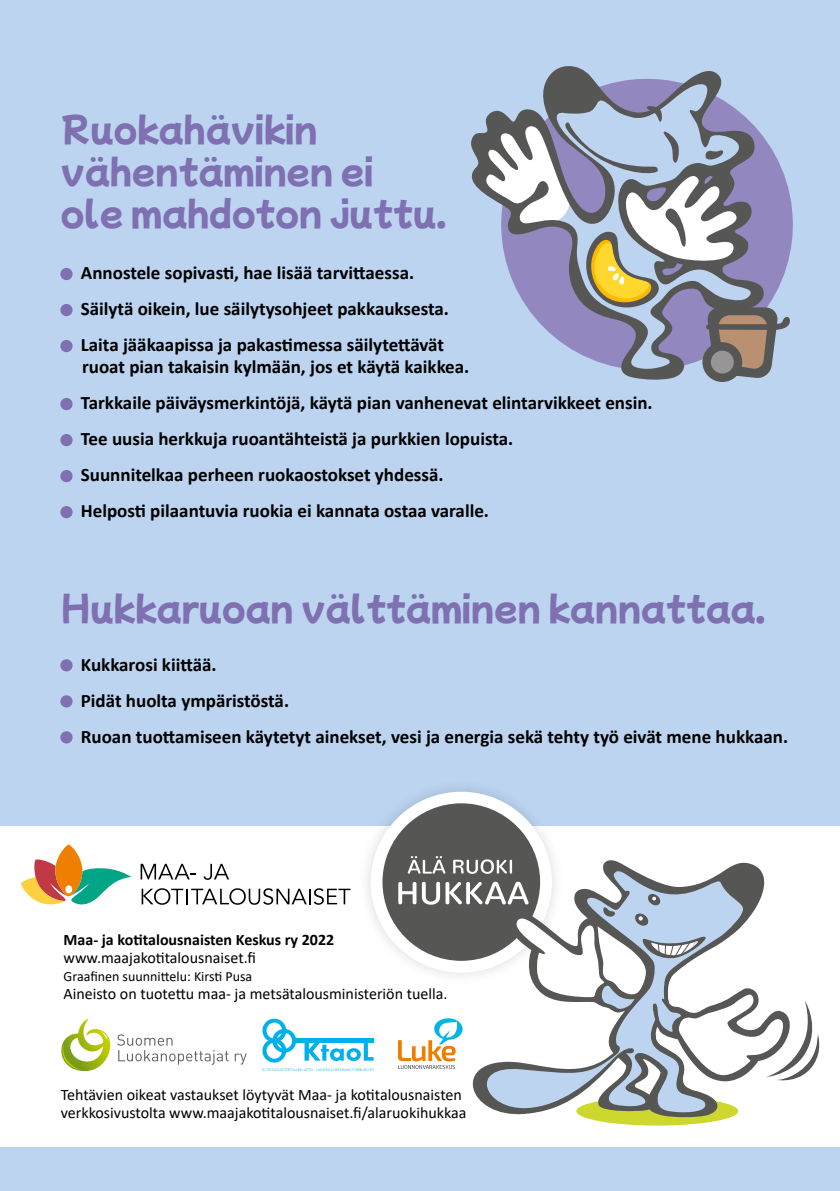
<style>
.page{position:relative;width:840px;height:1191px;background:#fff}
.page>*{position:absolute;margin:0;border:0;box-sizing:border-box;transform-origin:0 0}
.t1{font:34px/42px "Mochiy Pop P One";color:#7e70b1}
.t2{font:700 19px/22px "Calibri";color:#000}
.t3{font:16px/18px "Calibri";color:#000}
.t4{font:700 16px "Calibri";color:#000}
.t5{font:14px "Calibri";color:#000}
.s1{color:#7e70b1}
</style>
<div class="page">
<div style="left:0;top:0;width:839px;height:825px;background:#bcd4f0"></div>
<svg style="left:471px;top:66px;width:262px;height:314px"></svg>
<div style="left:702px;top:342px;width:39px;height:40px;background:#565655;border-radius:50%"></div>
<svg style="left:473px;top:105px;width:316px;height:274px"></svg>
<svg style="left:21px;top:844px;width:110px;height:61px"></svg>
<svg style="left:140px;top:863px;width:56px;height:16px"></svg>
<svg style="left:203px;top:863px;width:26px;height:17px"></svg>
<svg style="left:141px;top:888px;width:209px;height:16px"></svg>
<div style="left:357px;top:778px;width:208px;height:208px;background:#000;opacity:.14"></div>
<div style="left:370px;top:791px;width:181px;height:181px;background:#fff;border-radius:50%"></div>
<div style="left:382px;top:803px;width:158px;height:157px;background:#565655;border-radius:50%"></div>
<div style="left:576px;top:1096px;width:161px;height:29px;background:#cdd72d;border-radius:50%"></div>
<svg style="left:117px;top:1034px;width:129px;height:30px"></svg>
<img style="left:63px;top:1018px;width:47px;height:53px">
<svg style="left:100px;top:1031px;width:9px;height:8px"></svg>
<svg style="left:61px;top:1043px;width:20px;height:26px"></svg>
<svg style="left:262px;top:1018px;width:112px;height:53px"></svg>
<svg style="left:398px;top:856px;width:422px;height:262px"></svg>
<div style="left:0;top:1147px;width:839px;height:44px;background:#bcd4f0"></div>
<h1 class="t1" style="left:61px;top:107px;width:387px">Ruokahävikin vähentäminen ei<br>ole mahdoton juttu.</h1>
<p class="t2" style="left:61px;top:262px;width:355px"><span class="s1">●</span> Annostele sopivasti, hae lisää tarvittaessa.</p>
<p class="t2" style="left:61px;top:298px;width:389px"><span class="s1">●</span> Säilytä oikein, lue säilytysohjeet pakkauksesta.</p>
<p class="t2" style="left:82px;top:334px;width:388px;text-indent:-21px"><span class="s1">●</span> Laita jääkaapissa ja pakastimessa säilytettävät ruoat pian takaisin kylmään, jos et käytä kaikkea.</p>
<p class="t2" style="left:61px;top:392px;width:593px"><span class="s1">●</span> Tarkkaile päiväysmerkintöjä, käytä pian vanhenevat elintarvikkeet ensin.</p>
<p class="t2" style="left:61px;top:428px;width:454px"><span class="s1">●</span> Tee uusia herkkuja ruoantähteistä ja purkkien lopuista.</p>
<p class="t2" style="left:61px;top:464px;width:384px"><span class="s1">●</span> Suunnitelkaa perheen ruokaostokset yhdessä.</p>
<p class="t2" style="left:61px;top:500px;width:429px"><span class="s1">●</span> Helposti pilaantuvia ruokia ei kannata ostaa varalle.</p>
<h1 class="t1" style="left:61px;top:586px;width:706px">Hukkaruoan välttäminen kannattaa.</h1>
<p class="t2" style="left:61px;top:653px;width:157px"><span class="s1">●</span> Kukkarosi kiittää.</p>
<p class="t2" style="left:61px;top:689px;width:230px"><span class="s1">●</span> Pidät huolta ympäristöstä.</p>
<p class="t2" style="left:61px;top:725px;width:728px"><span class="s1">●</span> Ruoan tuottamiseen käytetyt ainekset, vesi ja energia sekä tehty työ eivät mene hukkaan.</p>
<p class="t4" style="left:63px;top:928px;width:272px">Maa- ja kotitalousnaisten Keskus ry 2022</p>
<p class="t3" style="left:63px;top:948px;width:194px">www.maajakotitalousnaiset.fi</p>
<p class="t5" style="left:63px;top:966px;width:190px">Graafinen suunnittelu: Kirsti Pusa</p>
<p class="t3" style="left:63px;top:984px;width:385px">Aineisto on tuotettu maa- ja metsätalousministeriön tuella.</p>
<p class="t3" style="left:61px;top:1084px;width:407px">Tehtävien oikeat vastaukset löytyvät Maa- ja kotitalousnaisten verkkosivustolta www.maajakotitalousnaiset.fi/alaruokihukkaa</p>
</div>
